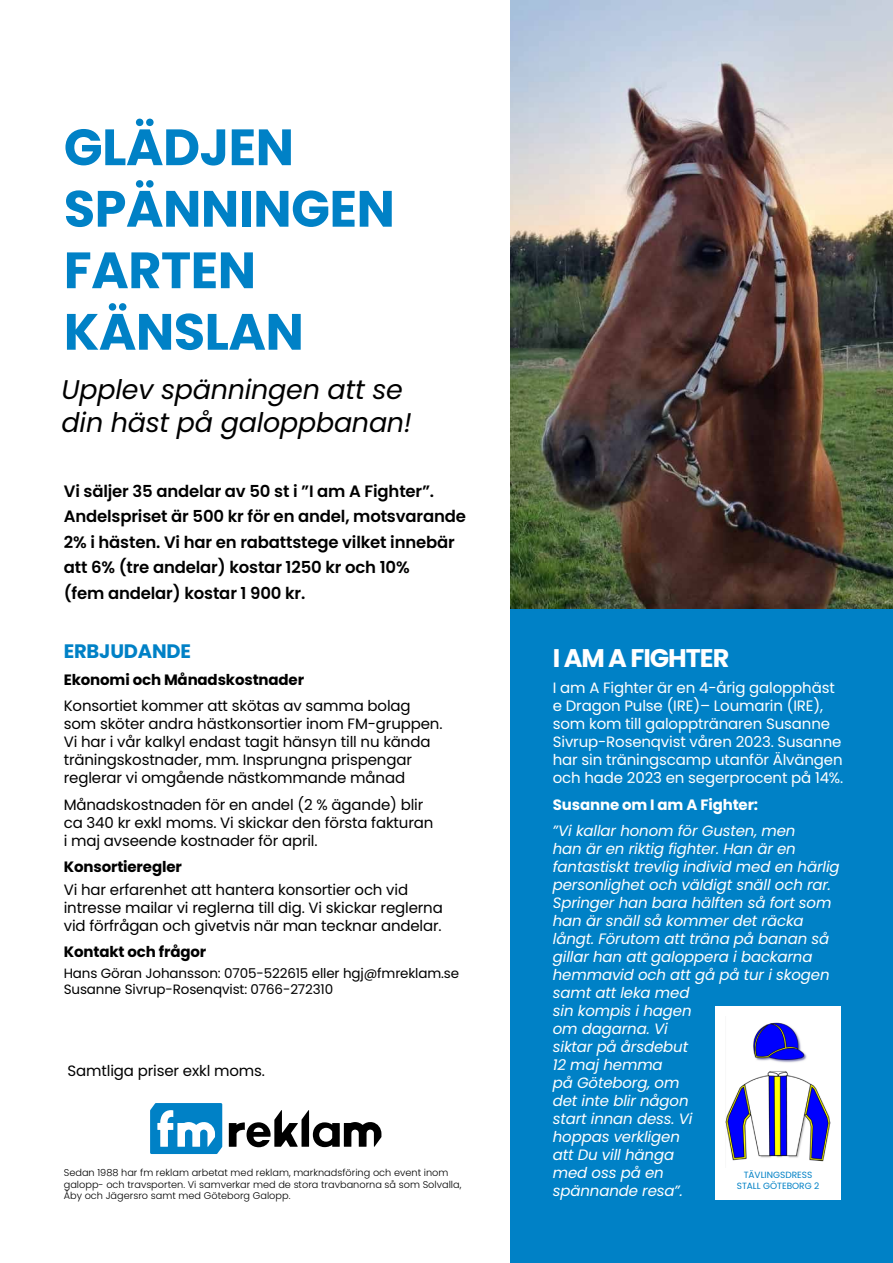
<style>
.page{position:relative;width:893px;height:1263px;background:#fff}
.page>*{position:absolute;margin:0;border:0;box-sizing:border-box;transform-origin:0 0}
.t1{font:700 51px/61.5px "Poppins";letter-spacing:-.01em;color:#0081c6}
.t2{font:italic 27px/32.4px "Poppins";letter-spacing:-.01em;color:#000}
.t3{font:700 25.5px "Poppins";letter-spacing:-.04em;color:#fff}
.t4{font:700 19.5px "Poppins";letter-spacing:-.01em;color:#0081c6}
.t5{font:600 16.5px/25.5px "Poppins";letter-spacing:-.01em;color:#000}
.t6{font:15px/18px "Poppins";letter-spacing:-.01em;color:#000}
.t7{font:italic 15px/18px "Poppins";letter-spacing:-.01em;color:#fff}
.t8{font:15px/18px "Poppins";letter-spacing:-.01em;color:#fff}
.t9{font:700 15px "Poppins";letter-spacing:-.01em;color:#000}
.t10{font:700 15px "Poppins";letter-spacing:-.01em;color:#fff}
.t11{font:13.5px/16.2px "Poppins";letter-spacing:-.01em;color:#000}
.t12{font:300 9.75px/11.7px "Poppins";color:#000}
.t13{font:9px/10.8px "Poppins";color:#0081c6;text-align:center}
</style>
<div class="page">
<div style="left:510px;top:597px;width:383px;height:666px;background:#0081c6"></div>
<img style="left:510px;top:0;width:383px;height:608px">
<svg style="left:229px;top:1110px;width:152px;height:37px"></svg>
<svg style="left:150px;top:1103px;width:72px;height:51px"></svg>
<div style="left:715px;top:1006px;width:125px;height:193px;background:#fff"></div>
<img style="left:726px;top:1022px;width:105px;height:140px">
<h1 class="t1" style="left:64px;top:117px;width:333px">GLÄDJEN<br>SPÄNNINGEN<br>FARTEN<br>KÄNSLAN</h1>
<h2 class="t2" style="left:62px;top:374px;width:352px">Upplev spänningen att se din häst på galoppbanan!</h2>
<p class="t5" style="left:64px;top:478px;width:404px">Vi säljer 35 andelar av 50 st i ”I am A Fighter”.<br>Andelspriset är 500 kr för en andel, motsvarande 2% i hästen. Vi har en rabattstege vilket innebär att 6% (tre andelar) kostar 1250 kr och 10%<br>(fem andelar) kostar 1 900 kr.</p>
<h3 class="t4" style="left:64px;top:640px;width:129px">ERBJUDANDE</h3>
<p class="t9" style="left:64px;top:671px;width:242px">Ekonomi och Månadskostnader</p>
<p class="t6" style="left:64px;top:697px;width:380px">Konsortiet kommer att skötas av samma bolag som sköter andra hästkonsortier inom FM-gruppen.<br>Vi har i vår kalkyl endast tagit hänsyn till nu kända träningskostnader, mm. Insprungna prispengar reglerar vi omgående nästkommande månad</p>
<p class="t6" style="left:64px;top:796px;width:371px">Månadskostnaden för en andel (2 % ägande) blir ca 340 kr exkl moms. Vi skickar den första fakturan i maj avseende kostnader för april.</p>
<p class="t9" style="left:64px;top:858px;width:120px">Konsortieregler</p>
<p class="t6" style="left:64px;top:880px;width:381px">Vi har erfarenhet att hantera konsortier och vid intresse mailar vi reglerna till dig. Vi skickar reglerna vid förfrågan och givetvis när man tecknar andelar.</p>
<p class="t9" style="left:64px;top:943px;width:144px">Kontakt och frågor</p>
<p class="t11" style="left:64px;top:965px;width:397px">Hans Göran Johansson: 0705-522615 eller hgj@fmreklam.se<br>Susanne Sivrup-Rosenqvist: 0766-272310</p>
<p class="t6" style="left:68px;top:1062px;width:199px">Samtliga priser exkl moms.</p>
<p class="t12" style="left:64px;top:1167px;width:399px">Sedan 1988 har fm reklam arbetat med reklam, marknadsföring och event inom galopp- och travsporten. Vi samverkar med de stora travbanorna så som Solvalla,<br>Åby och Jägersro samt med Göteborg Galopp.</p>
<h3 class="t3" style="left:553px;top:643px;width:178px">I AM A FIGHTER</h3>
<p class="t8" style="left:553px;top:679px;width:292px">I am A Fighter är en 4-årig galopphäst e Dragon Pulse (IRE)– Loumarin (IRE), som kom till galopptränaren Susanne Sivrup-Rosenqvist våren 2023. Susanne har sin träningscamp utanför Älvängen och hade 2023 en segerprocent på 14%.</p>
<p class="t10" style="left:553px;top:796px;width:207px">Susanne om I am A Fighter:</p>
<p class="t7" style="left:553px;top:822px;width:288px">”Vi kallar honom för Gusten, men<br>han är en riktig fighter. Han är en fantastiskt trevlig individ med en härlig personlighet och väldigt snäll och rar.<br>Springer han bara hälften så fort som han är snäll så kommer det räcka långt. Förutom att träna på banan så gillar han att galoppera i backarna hemmavid och att gå på tur i skogen samt att leka med<br>sin kompis i hagen<br>om dagarna. Vi<br>siktar på årsdebut<br>12 maj hemma<br>på Göteborg, om<br>det inte blir någon<br>start innan dess. Vi<br>hoppas verkligen<br>att Du vill hänga<br>med oss på en<br>spännande resa”.</p>
<p class="t13" style="left:737px;top:1170px;width:84px">TÄVLINGSDRESS<br>STALL GÖTEBORG 2</p>
</div>
